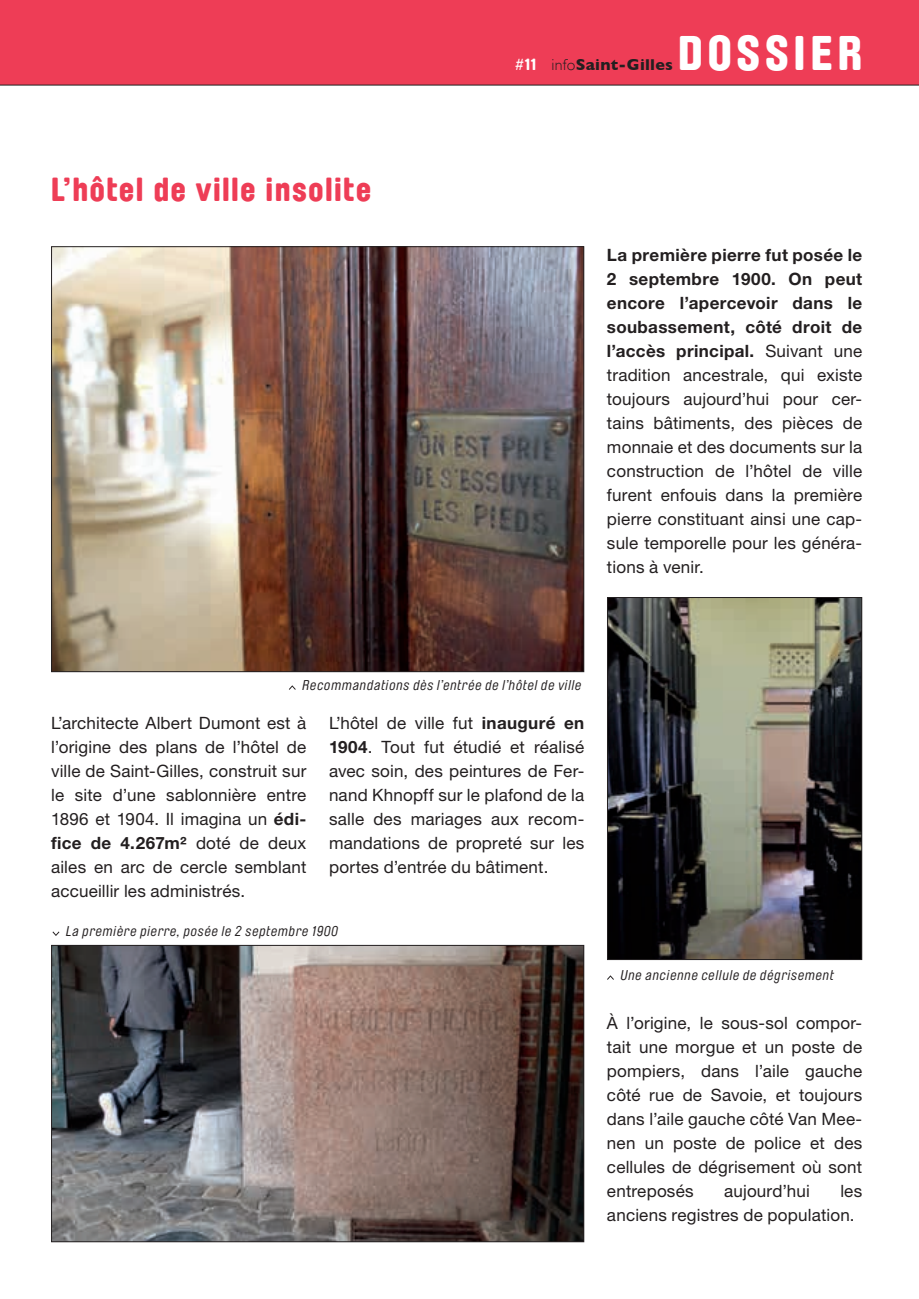
<style>
.page{position:relative;width:919px;height:1299px;background:#fff}
.page>*{position:absolute;margin:0;border:0;box-sizing:border-box;transform-origin:0 0}
.t1{font:900 48px "Brauer Neue";letter-spacing:.1em;color:#fff}
.t2{font:900 33px "Brauer Neue";letter-spacing:.045em;color:#ee3d56}
.t3{font:17px/24px "Helvetica Neue LT Pro";letter-spacing:.01em;color:#231f20;text-align:justify}
.t4{font:700 16px "Gill Sans";letter-spacing:.02em;color:#231f20}
.t5{font:italic 14px "Brauer Neue";letter-spacing:.055em;color:#231f20}
.s1{font-family:"Brauer Neue";font-weight:400;color:#fff}
.s2{font-family:"Brauer Neue";font-weight:900;color:#fff}
.s3{font-weight:300}
.s4{font-weight:700}
</style>
<div class="page">
<img style="left:609px;top:599px;width:251px;height:359px">
<div style="left:607px;top:597px;width:255px;height:363px;border:1px solid #231f20"></div>
<img style="left:53px;top:248px;width:529px;height:422px">
<img style="left:53px;top:946px;width:529px;height:294px">
<div style="left:51px;top:944px;width:533px;height:298px;border:1px solid #231f20"></div>
<svg style="left:289px;top:685px;width:7px;height:4px"></svg>
<svg style="left:607px;top:975px;width:7px;height:4px"></svg>
<svg style="left:52px;top:931px;width:7px;height:5px"></svg>
<div style="left:0;top:0;width:918px;height:85px;background:#ee3d56"></div>
<hr style="left:0;top:85px;width:918px;height:1px;background:#231f20">
<h2 class="t2" style="left:51px;top:170px;width:321px">L’hôtel de ville insolite</h2>
<h1 class="t1" style="left:677px;top:26px;width:186px">DOSSIER</h1>
<p class="t4" style="left:515px;top:52px;width:159px"><span class="s1">#</span><span class="s2">11</span> <span class="s3">info</span>Saint-Gilles</p>
<p class="t3" style="left:607px;top:242px;width:257px"><span class="s4">La première pierre fut posée le 2 septembre 1900. On peut encore l’apercevoir dans le soubassement, côté droit de l’accès principal.</span> Suivant une tradition ancestrale, qui existe toujours aujourd’hui pour cer&shy;tains bâtiments, des pièces de monnaie et des documents sur la construction de l’hôtel de ville furent enfouis dans la première pierre constituant ainsi une cap&shy;sule temporelle pour les généra&shy;tions à venir.</p>
<p class="t5" style="left:302px;top:677px;width:280px">Recommandations dès l’entrée de l’hôtel de ville</p>
<p class="t3" style="left:51px;top:710px;width:257px">L’architecte Albert Dumont est à l’origine des plans de l’hôtel de ville de Saint-Gilles, construit sur le site d’une sablonnière entre 1896 et 1904. Il imagina un <span class="s4">édi&shy;fice de 4.267m²</span> doté de deux ailes en arc de cercle semblant accueillir les administrés.</p>
<p class="t3" style="left:329px;top:710px;width:257px">L’hôtel de ville fut <span class="s4">inauguré en 1904</span>. Tout fut étudié et réalisé avec soin, des peintures de Fer&shy;nand Khnopff sur le plafond de la salle des mariages aux recom&shy;mandations de propreté sur les portes d’entrée du bâtiment.</p>
<p class="t5" style="left:66px;top:923px;width:273px">La première pierre, posée le 2 septembre 1900</p>
<p class="t5" style="left:620px;top:967px;width:215px">Une ancienne cellule de dégrisement</p>
<p class="t3" style="left:607px;top:1010px;width:257px">À l’origine, le sous-sol compor&shy;tait une morgue et un poste de pompiers, dans l’aile gauche côté rue de Savoie, et toujours dans l’aile gauche côté Van Mee&shy;nen un poste de police et des cellules de dégrisement où sont entreposés</p>
<p class="t3" style="left:607px;top:1178px;width:257px;text-indent:233px">les anciens registres de population.</p>
<p class="t3" style="left:724px;top:1178px;width:87px">aujourd’hui</p>
</div>
